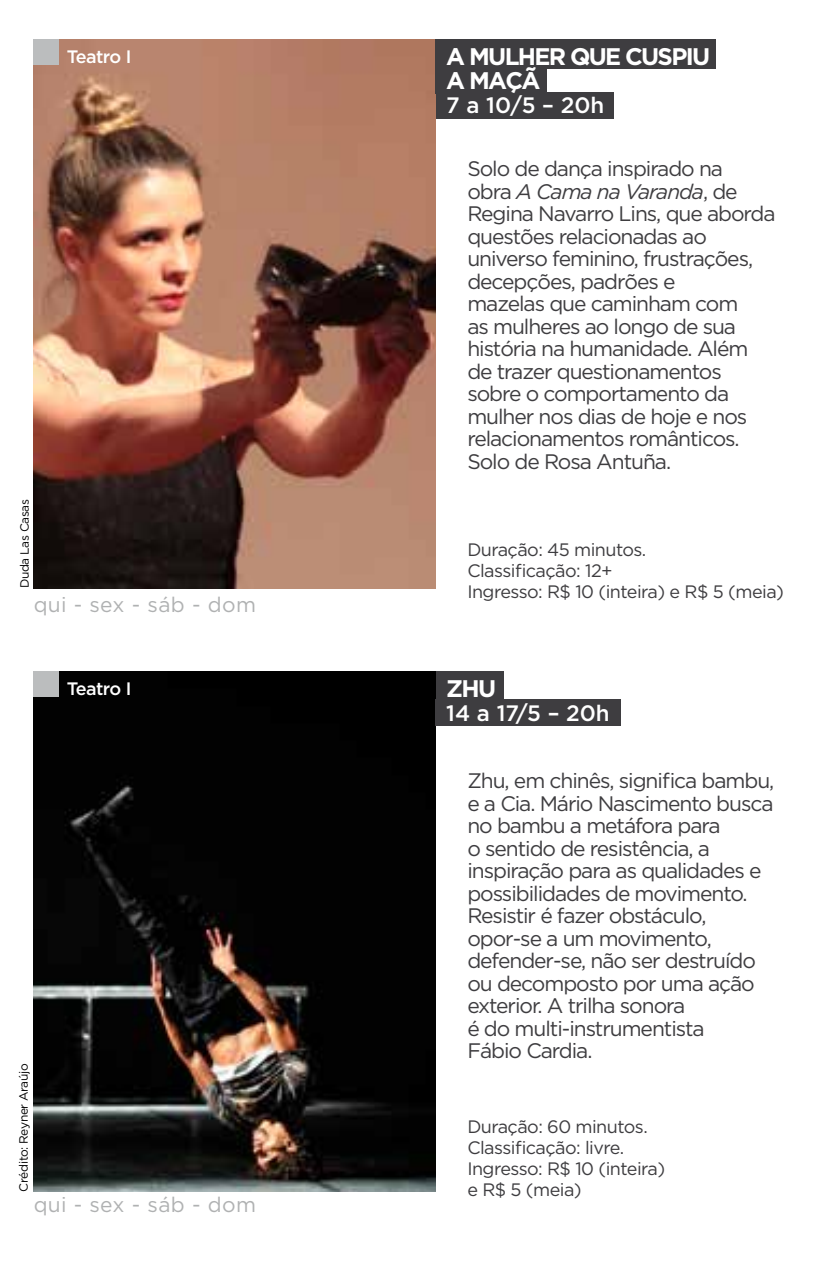
<style>
.page{position:relative;width:825px;height:1276px;background:#fff}
.page>*{position:absolute;margin:0;border:0;box-sizing:border-box;transform-origin:0 0}
.t1{font:700 24px/23.7px "Gotham";letter-spacing:-.07em;color:#fff}
.t2{font:500 22.2px "Gotham";color:#fff}
.t3{font:21px/22.5px "Gotham";letter-spacing:-.05em;color:#3e3d40}
.t4{font:21px "Gotham";letter-spacing:.02em;color:#9c9e9f}
.t5{font:18px/21px "Gotham";letter-spacing:-.03em;color:#3e3d40}
.t6{font:500 18px "Gotham";letter-spacing:-.035em;color:#fff}
.t7{font:12px "Gotham";letter-spacing:-.03em;color:#000}
.s1{font-style:italic}
</style>
<div class="page">
<img style="left:33px;top:39px;width:403px;height:549px">
<img style="left:33px;top:671px;width:403px;height:520px">
<svg style="left:33px;top:39px;width:26px;height:26px"></svg>
<svg style="left:33px;top:671px;width:26px;height:26px"></svg>
<div style="left:436px;top:40px;width:280px;height:29px;background:#3e3d40"></div>
<div style="left:436px;top:65px;width:111px;height:29px;background:#3e3d40"></div>
<div style="left:436px;top:92px;width:178px;height:26px;background:#3e3d40"></div>
<div style="left:436px;top:671px;width:67px;height:29px;background:#3e3d40"></div>
<div style="left:436px;top:699px;width:185px;height:27px;background:#3e3d40"></div>
<p class="t6" style="left:67px;top:46px;width:66px">Teatro I</p>
<p class="t7" style="left:18px;top:588px;width:91px;rotate:-90deg">Duda Las Casas</p>
<p class="t4" style="left:33px;top:593px;width:224px">qui - sex - sáb - dom</p>
<p class="t6" style="left:67px;top:679px;width:66px">Teatro I</p>
<p class="t7" style="left:17px;top:1191px;width:130px;rotate:-90deg">Crédito: Reyner Araújo</p>
<p class="t4" style="left:33px;top:1192px;width:224px">qui - sex - sáb - dom</p>
<p class="t1" style="left:446px;top:44px;width:265px">A MULHER QUE CUSPIU<br>A MAÇÃ</p>
<p class="t2" style="left:446px;top:93px;width:159px">7 a 10/5 – 20h</p>
<p class="t3" style="left:467px;top:157px;width:310px">Solo de dança inspirado na<br>obra <span class="s1">A Cama na Varanda</span>, de<br>Regina Navarro Lins, que aborda questões relacionadas ao universo feminino, frustrações, decepções, padrões e<br>mazelas que caminham com<br>as mulheres ao longo de sua história na humanidade. Além de trazer questionamentos sobre o comportamento da mulher nos dias de hoje e nos relacionamentos românticos.<br>Solo de Rosa Antuña.</p>
<p class="t5" style="left:467px;top:539px;width:318px">Duração: 45 minutos.<br>Classificação: 12+<br>Ingresso: R$ 10 (inteira) e R$ 5 (meia)</p>
<p class="t1" style="left:446px;top:676px;width:52px">ZHU</p>
<p class="t2" style="left:446px;top:700px;width:165px">14 a 17/5 – 20h</p>
<p class="t3" style="left:467px;top:769px;width:308px">Zhu, em chinês, significa bambu, e a Cia. Mário Nascimento busca no bambu a metáfora para<br>o sentido de resistência, a inspiração para as qualidades e possibilidades de movimento.<br>Resistir é fazer obstáculo, opor-se a um movimento, defender-se, não ser destruído ou decomposto por uma ação exterior. A trilha sonora<br>é do multi-instrumentista<br>Fábio Cardia.</p>
<p class="t5" style="left:467px;top:1116px;width:199px">Duração: 60 minutos.<br>Classificação: livre.<br>Ingresso: R$ 10 (inteira) e R$ 5 (meia)</p>
</div>
